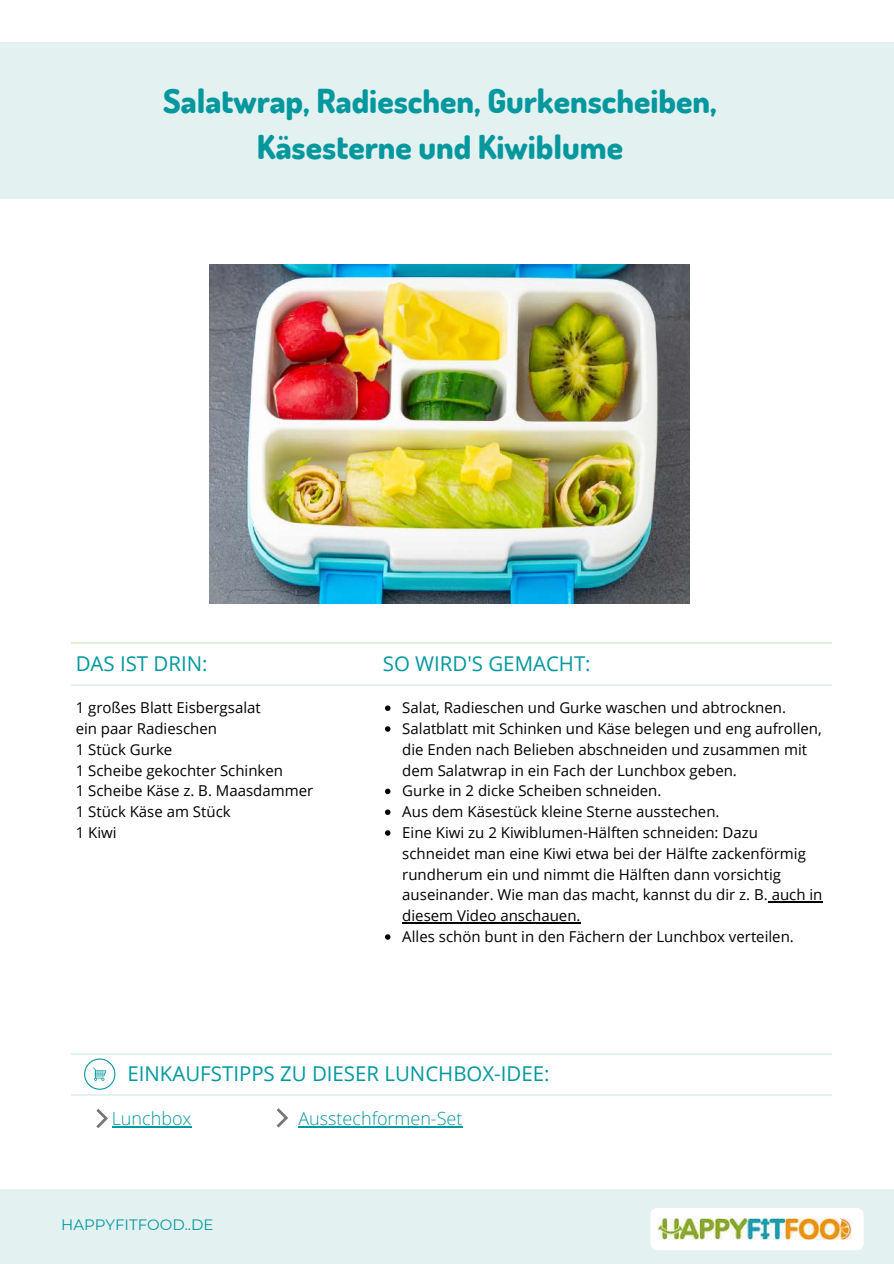
<style>
.page{position:relative;width:894px;height:1264px;background:#fff}
.page>*{position:absolute;margin:0;border:0;box-sizing:border-box;transform-origin:0 0}
.t1{font:800 33px/46.2px "Dosis";color:#03989e;text-align:center}
.t2{font:20.4px "Open Sans";color:#03989e}
.t3{font:300 18px "Open Sans";color:#03989e}
.t4{font:15px/20.9px "Open Sans";color:#000}
.t5{font:15px "Montserrat";color:#03989e}
</style>
<div class="page">
<hr style="left:72px;top:642px;width:759px;height:2px;background:#dff1d7">
<hr style="left:72px;top:684px;width:759px;height:1px;background:#e4f1f1">
<hr style="left:72px;top:1052px;width:759px;height:2px;background:#e4f1f1">
<hr style="left:72px;top:1094px;width:759px;height:1px;background:#e4f1f1">
<img style="left:210px;top:265px;width:479px;height:338px">
<div style="left:0;top:1188px;width:893px;height:75px;background:#e4f1f1"></div>
<svg style="left:84px;top:1058px;width:31px;height:31px"></svg>
<svg style="left:96px;top:1109px;width:12px;height:19px"></svg>
<div style="left:0;top:42px;width:893px;height:157px;background:#e4f1f1"></div>
<svg style="left:385px;top:705px;width:5px;height:6px"></svg>
<svg style="left:385px;top:726px;width:5px;height:5px"></svg>
<svg style="left:385px;top:788px;width:5px;height:6px"></svg>
<svg style="left:385px;top:809px;width:5px;height:6px"></svg>
<svg style="left:385px;top:830px;width:5px;height:5px"></svg>
<hr style="left:767px;top:901px;width:55px;height:1px;background:#000">
<hr style="left:402px;top:922px;width:178px;height:1px;background:#000">
<svg style="left:385px;top:934px;width:5px;height:5px"></svg>
<hr style="left:112px;top:1126px;width:80px;height:1px;background:#03989e">
<svg style="left:276px;top:1108px;width:12px;height:19px"></svg>
<hr style="left:298px;top:1126px;width:164px;height:1px;background:#03989e">
<div style="left:650px;top:1207px;width:213px;height:43px;background:#fff;border-radius:6px"></div>
<img style="left:657px;top:1218px;width:194px;height:21px">
<h1 class="t1" style="left:163px;top:77px;width:555px">Salatwrap, Radieschen, Gurkenscheiben,<br>Käsesterne und Kiwiblume</h1>
<h2 class="t2" style="left:76px;top:648px;width:133px">DAS IST DRIN:</h2>
<h2 class="t2" style="left:382px;top:648px;width:209px">SO WIRD'S GEMACHT:</h2>
<p class="t4" style="left:76px;top:697px;width:239px">1 großes Blatt Eisbergsalat<br>ein paar Radieschen<br>1 Stück Gurke<br>1 Scheibe gekochter Schinken<br>1 Scheibe Käse z. B. Maasdammer<br>1 Stück Käse am Stück<br>1 Kiwi</p>
<p class="t4" style="left:402px;top:697px;width:421px">Salat, Radieschen und Gurke waschen und abtrocknen.<br>Salatblatt mit Schinken und Käse belegen und eng aufrollen, die Enden nach Belieben abschneiden und zusammen mit dem Salatwrap in ein Fach der Lunchbox geben.<br>Gurke in 2 dicke Scheiben schneiden.<br>Aus dem Käsestück kleine Sterne ausstechen.<br>Eine Kiwi zu 2 Kiwiblumen-Hälften schneiden: Dazu schneidet man eine Kiwi etwa bei der Hälfte zackenförmig rundherum ein und nimmt die Hälften dann vorsichtig auseinander. Wie man das macht, kannst du dir z. B. auch in diesem Video anschauen.<br>Alles schön bunt in den Fächern der Lunchbox verteilen.</p>
<h2 class="t2" style="left:127px;top:1058px;width:423px">EINKAUFSTIPPS ZU DIESER LUNCHBOX-IDEE:</h2>
<p class="t3" style="left:112px;top:1105px;width:81px">Lunchbox</p>
<p class="t3" style="left:298px;top:1105px;width:165px">Ausstechformen-Set</p>
<p class="t5" style="left:61px;top:1215px;width:154px">HAPPYFITFOOD..DE</p>
</div>
